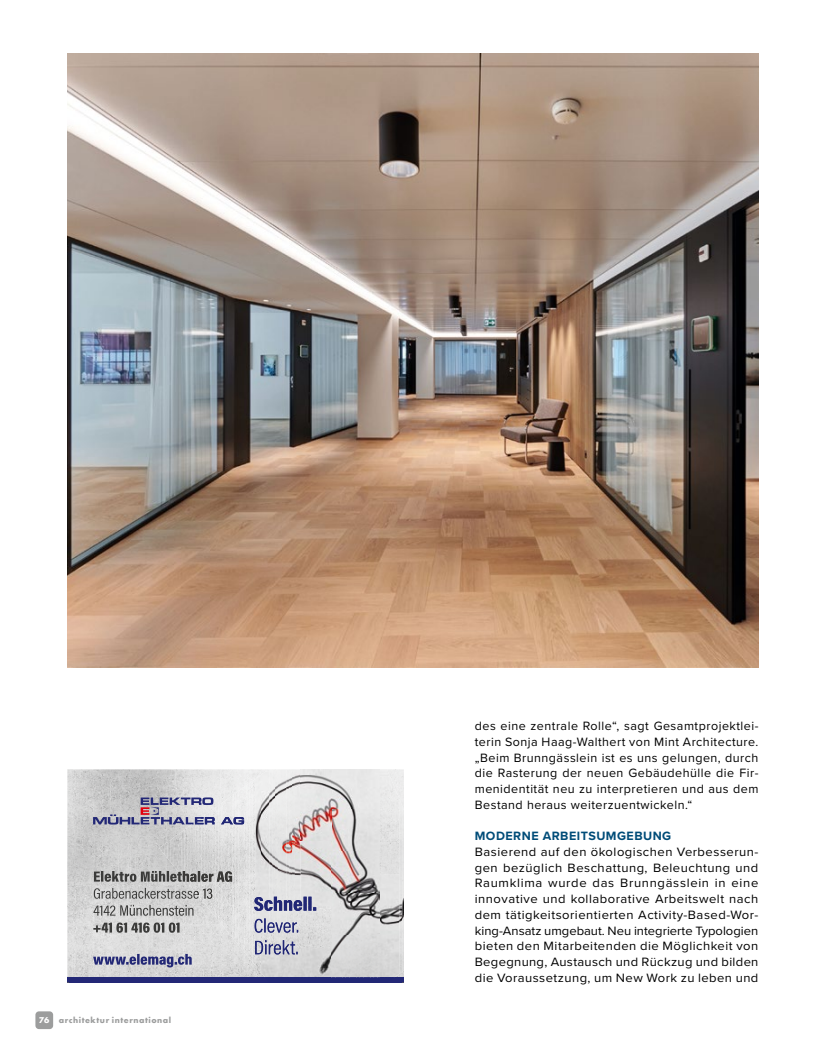
<style>
.page{position:relative;width:815px;height:1053px;background:#fff}
.page>*{position:absolute;margin:0;border:0;box-sizing:border-box;transform-origin:0 0}
.t1{font:12.5px/15.8px "Proxima Nova";letter-spacing:.035em;color:#000;text-align:justify;scale:1.04 1}
.t2{font:12.5px/15.8px "Proxima Nova";letter-spacing:.035em;color:#000;text-align:justify}
.t3{font:700 12.5px "Proxima Nova";letter-spacing:.04em;color:#004c78}
.t4{font:700 8.75px "Futura PT";letter-spacing:.06em;color:#9c9d9d}
.s1{color:#fff}
</style>
<div class="page">
<div style="left:35px;top:1011px;width:18px;height:17px;background:#9c9d9d;border-radius:4px"></div>
<img style="left:67px;top:54px;width:691px;height:613px">
<img style="left:67px;top:769px;width:337px;height:208px">
<svg style="left:93px;top:922px;width:87px;height:10px"></svg>
<svg style="left:93px;top:904px;width:101px;height:11px"></svg>
<hr style="left:67px;top:977px;width:337px;height:4px;background:#232876">
<img style="left:261px;top:948px;width:71px;height:29px">
<img style="left:332px;top:892px;width:48px;height:85px">
<img style="left:380px;top:874px;width:20px;height:103px">
<img style="left:258px;top:954px;width:3px;height:18px">
<img style="left:399px;top:799px;width:3px;height:174px">
<img style="left:402px;top:806px;width:2px;height:165px">
<img style="left:255px;top:954px;width:3px;height:15px">
<img style="left:252px;top:778px;width:3px;height:187px">
<img style="left:250px;top:780px;width:2px;height:182px">
<img style="left:247px;top:782px;width:3px;height:176px">
<img style="left:244px;top:785px;width:3px;height:170px">
<img style="left:241px;top:787px;width:3px;height:164px">
<img style="left:238px;top:789px;width:3px;height:159px">
<img style="left:261px;top:933px;width:14px;height:7px">
<img style="left:278px;top:927px;width:54px;height:21px">
<img style="left:235px;top:791px;width:3px;height:153px">
<img style="left:275px;top:769px;width:3px;height:171px">
<img style="left:233px;top:793px;width:3px;height:148px">
<img style="left:255px;top:776px;width:6px;height:164px">
<img style="left:230px;top:795px;width:3px;height:142px">
<img style="left:227px;top:824px;width:3px;height:110px">
<img style="left:224px;top:799px;width:3px;height:132px">
<img style="left:221px;top:801px;width:3px;height:126px">
<img style="left:261px;top:776px;width:8px;height:142px">
<img style="left:272px;top:769px;width:3px;height:149px">
<img style="left:278px;top:769px;width:8px;height:149px">
<img style="left:289px;top:908px;width:43px;height:19px">
<img style="left:218px;top:803px;width:3px;height:121px">
<img style="left:269px;top:769px;width:3px;height:149px">
<img style="left:286px;top:769px;width:3px;height:149px">
<img style="left:216px;top:805px;width:3px;height:115px">
<img style="left:213px;top:807px;width:3px;height:110px">
<img style="left:210px;top:824px;width:3px;height:89px">
<img style="left:207px;top:824px;width:3px;height:86px">
<img style="left:204px;top:824px;width:3px;height:82px">
<img style="left:316px;top:905px;width:16px;height:3px">
<img style="left:201px;top:824px;width:3px;height:79px">
<img style="left:292px;top:769px;width:3px;height:127px">
<img style="left:301px;top:769px;width:31px;height:136px">
<img style="left:289px;top:769px;width:3px;height:127px">
<img style="left:295px;top:769px;width:6px;height:127px">
<img style="left:199px;top:824px;width:3px;height:75px">
<img style="left:196px;top:824px;width:3px;height:46px">
<img style="left:193px;top:824px;width:3px;height:46px">
<img style="left:332px;top:769px;width:48px;height:123px">
<img style="left:190px;top:824px;width:3px;height:46px">
<img style="left:187px;top:825px;width:3px;height:45px">
<img style="left:184px;top:827px;width:3px;height:43px">
<img style="left:182px;top:829px;width:3px;height:41px">
<img style="left:179px;top:831px;width:3px;height:39px">
<img style="left:176px;top:833px;width:3px;height:37px">
<img style="left:380px;top:789px;width:20px;height:85px">
<img style="left:173px;top:835px;width:3px;height:33px">
<img style="left:170px;top:837px;width:3px;height:28px">
<img style="left:167px;top:839px;width:3px;height:22px">
<img style="left:165px;top:841px;width:3px;height:17px">
<svg style="left:159px;top:843px;width:6px;height:12px"></svg>
<img style="left:227px;top:797px;width:3px;height:19px">
<img style="left:380px;top:776px;width:14px;height:13px">
<svg style="left:380px;top:769px;width:10px;height:7px"></svg>
<svg style="left:258px;top:769px;width:11px;height:7px"></svg>
<svg style="left:94px;top:870px;width:138px;height:28px;background:#a6a6a6"></svg>
<svg style="left:265px;top:977px;width:129px;height:5px"></svg>
<svg style="left:255px;top:940px;width:43px;height:14px"></svg>
<svg style="left:255px;top:918px;width:43px;height:15px"></svg>
<svg style="left:254px;top:896px;width:62px;height:14px"></svg>
<svg style="left:93px;top:797px;width:122px;height:27px;background:#a6a3b6"></svg>
<svg style="left:221px;top:816px;width:23px;height:8px"></svg>
<svg style="left:93px;top:953px;width:99px;height:14px"></svg>
<p class="t4" style="left:39px;top:1014px;width:134px"><span class="s1">76</span> architektur international</p>
<p class="t2" style="left:475px;top:717px;width:285px">des eine zentrale Rolle“, sagt Gesamtprojektlei&shy;terin Sonja Haag-Walthert von Mint Architecture. „Beim Brunngässlein ist es uns gelungen, durch die Rasterung der neuen Gebäudehülle die Fir&shy;menidentität neu zu interpretieren und aus dem Bestand heraus weiterzuentwickeln.“</p>
<p class="t3" style="left:475px;top:826px;width:198px">MODERNE ARBEITSUMGEBUNG</p>
<p class="t1" style="left:475px;top:843px;width:274px">Basierend auf den ökologischen Verbesserun&shy;gen bezüglich Beschattung, Beleuchtung und Raumklima wurde das Brunngässlein in eine innovative und kollaborative Arbeitswelt nach dem tätigkeitsorientierten Activity-Based-Wor&shy;king-Ansatz umgebaut. Neu integrierte Typologien bieten den Mitarbeitenden die Möglichkeit von Begegnung, Austausch und Rückzug und bilden die Voraussetzung, um New Work zu leben und</p>
</div>
